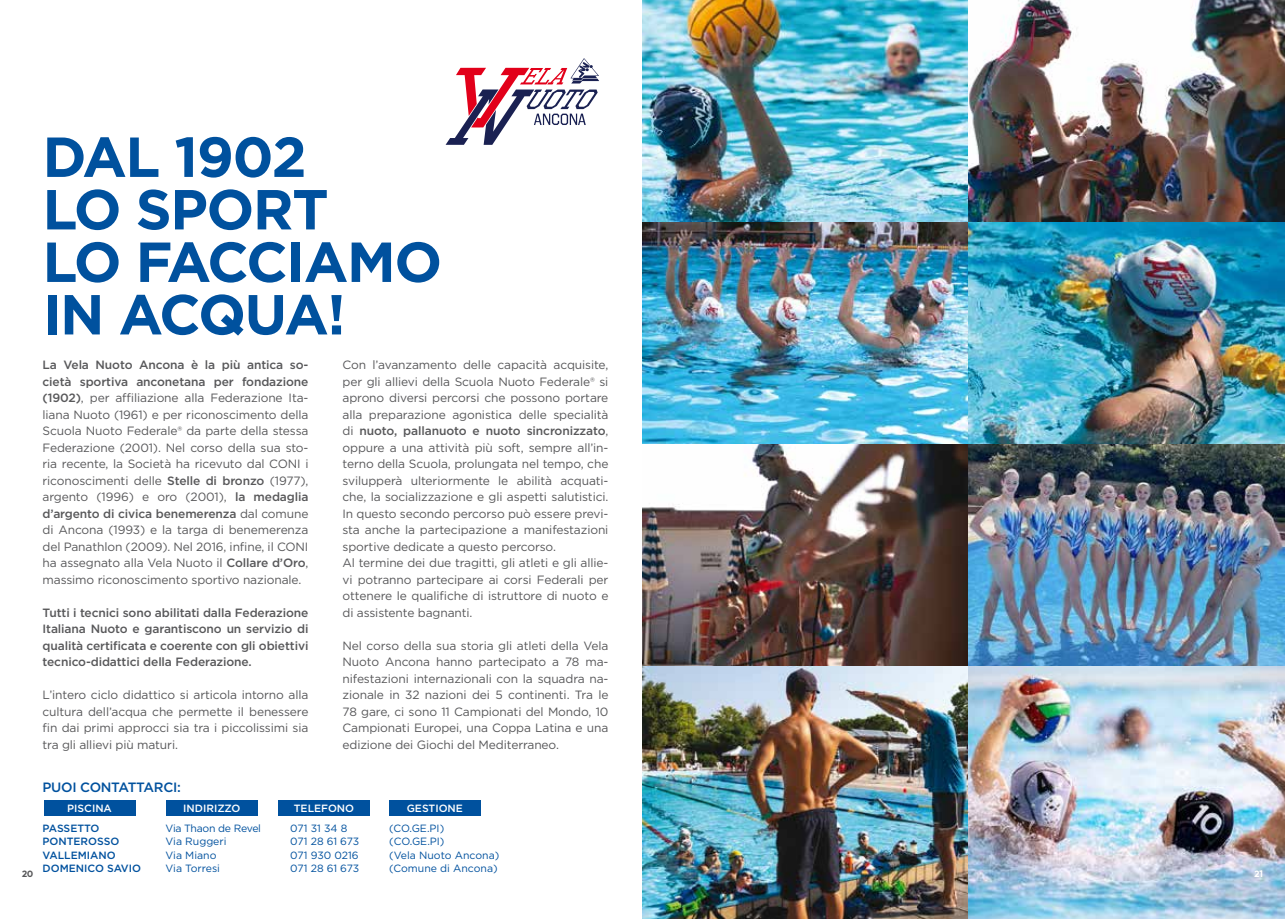
<style>
.page{position:relative;width:1285px;height:919px;background:#fff}
.page>*{position:absolute;margin:0;border:0;box-sizing:border-box;transform-origin:0 0}
.t1{font:700 56.25px/52.5px "Gotham";letter-spacing:-.025em;color:#00519e}
.t2{font:500 13.5px "Gotham";letter-spacing:-.02em;color:#00519e}
.t3{font:12px/16.5px "Gotham";letter-spacing:-.01em;color:#58585a;text-align:justify}
.t4{font:500 12px/16.5px "Gotham";letter-spacing:-.01em;color:#58585a;text-align:justify}
.t5{font:10.5px "Gotham";color:#00519e}
.t6{font:500 10.5px "Gotham";color:#00519e}
.t7{font:500 10.5px "Gotham";color:#fff}
.t8{font:10.5px "Gotham";letter-spacing:-.02em;color:#00519e}
.t9{font:10.5px "Gotham";letter-spacing:-.025em;color:#00519e}
.t10{font:100 9px "Outfit";color:#58585a}
.t11{font:100 9px "Outfit";color:#fff}
.s1{font-weight:500}
</style>
<div class="page">
<svg style="left:445px;top:58px;width:154px;height:87px"></svg>
<div style="left:389px;top:800px;width:91px;height:16px;background:#00519e"></div>
<div style="left:166px;top:800px;width:92px;height:16px;background:#00519e"></div>
<div style="left:44px;top:800px;width:91px;height:16px;background:#00519e"></div>
<img style="left:642px;top:0;width:642px;height:918px">
<div style="left:278px;top:800px;width:92px;height:16px;background:#00519e"></div>
<h1 class="t1" style="left:43px;top:130px;width:401px">DAL 1902<br>LO SPORT<br>LO FACCIAMO<br>IN ACQUA!</h1>
<p class="t3" style="left:43px;top:356px;width:267px"><span class="s1">La Vela Nuoto Ancona è la più antica so&shy;cietà sportiva anconetana per fondazione (1902)</span>, per affiliazione alla Federazione Ita&shy;liana Nuoto (1961) e per riconoscimento della Scuola Nuoto Federale® da parte della stessa Federazione (2001). Nel corso della sua sto&shy;ria recente, la Società ha ricevuto dal CONI i riconoscimenti delle <span class="s1">Stelle di bronzo</span> (1977), argento (1996) e oro (2001), <span class="s1">la medaglia d’argento di civica benemerenza</span> dal comune di Ancona (1993) e la targa di benemerenza del Panathlon (2009). Nel 2016, infine, il CONI ha assegnato alla Vela Nuoto il <span class="s1">Collare d’Oro</span>, massimo riconoscimento sportivo nazionale.</p>
<p class="t4" style="left:43px;top:604px;width:267px">Tutti i tecnici sono abilitati dalla Federazione Italiana Nuoto e garantiscono un servizio di qualità certificata e coerente con gli obiettivi tecnico-didattici della Federazione.</p>
<p class="t3" style="left:43px;top:686px;width:267px">L’intero ciclo didattico si articola intorno alla cultura dell’acqua che permette il benessere fin dai primi approcci sia tra i piccolissimi sia tra gli allievi più maturi.</p>
<p class="t3" style="left:342px;top:356px;width:267px;text-align:left">Con l’avanzamento delle capacità acquisite, per gli allievi della Scuola Nuoto Federale® si aprono diversi percorsi che possono portare alla preparazione agonistica delle specialità di <span class="s1">nuoto, pallanuoto e nuoto sincronizzato</span>, oppure a una attività più soft, sempre all’in&shy;terno della Scuola, prolungata nel tempo, che svilupperà ulteriormente le abilità acquati&shy;che, la socializzazione e gli aspetti salutistici.<br>In questo secondo percorso può essere previ&shy;sta anche la partecipazione a manifestazioni sportive dedicate a questo percorso.<br>Al termine dei due tragitti, gli atleti e gli allie&shy;vi potranno partecipare ai corsi Federali per ottenere le qualifiche di istruttore di nuoto e di assistente bagnanti.</p>
<p class="t3" style="left:342px;top:637px;width:267px">Nel corso della sua storia gli atleti della Vela Nuoto Ancona hanno partecipato a 78 ma&shy;nifestazioni internazionali con la squadra na&shy;zionale in 32 nazioni dei 5 continenti. Tra le 78 gare, ci sono 11 Campionati del Mondo, 10<br>Campionati Europei, una Coppa Latina e una edizione dei Giochi del Mediterraneo.</p>
<p class="t10" style="left:22px;top:868px;width:13px">20</p>
<p class="t2" style="left:43px;top:777px;width:140px">PUOI CONTATTARCI:</p>
<p class="t7" style="left:67px;top:801px;width:46px">PISCINA</p>
<p class="t7" style="left:183px;top:801px;width:59px">INDIRIZZO</p>
<p class="t7" style="left:294px;top:801px;width:62px">TELEFONO</p>
<p class="t7" style="left:406px;top:801px;width:58px">GESTIONE</p>
<p class="t6" style="left:43px;top:821px;width:58px">PASSETTO</p>
<p class="t9" style="left:166px;top:821px;width:97px">Via Thaon de Revel</p>
<p class="t5" style="left:290px;top:821px;width:59px">071 31 34 8</p>
<p class="t5" style="left:389px;top:821px;width:56px">(CO.GE.PI)</p>
<p class="t6" style="left:43px;top:834px;width:78px">PONTEROSSO</p>
<p class="t5" style="left:166px;top:834px;width:62px">Via Ruggeri</p>
<p class="t8" style="left:290px;top:834px;width:71px">071 28 61 673</p>
<p class="t5" style="left:389px;top:834px;width:57px">(CO.GE.PI)</p>
<p class="t6" style="left:43px;top:848px;width:75px">VALLEMIANO</p>
<p class="t5" style="left:166px;top:848px;width:52px">Via Miano</p>
<p class="t5" style="left:290px;top:848px;width:70px">071 930 0216</p>
<p class="t5" style="left:389px;top:848px;width:111px">(Vela Nuoto Ancona)</p>
<p class="t6" style="left:43px;top:861px;width:100px">DOMENICO SAVIO</p>
<p class="t5" style="left:166px;top:861px;width:56px">Via Torresi</p>
<p class="t8" style="left:290px;top:861px;width:71px">071 28 61 673</p>
<p class="t5" style="left:389px;top:861px;width:110px">(Comune di Ancona)</p>
<p class="t11" style="left:1253px;top:868px;width:10px">21</p>
</div>
